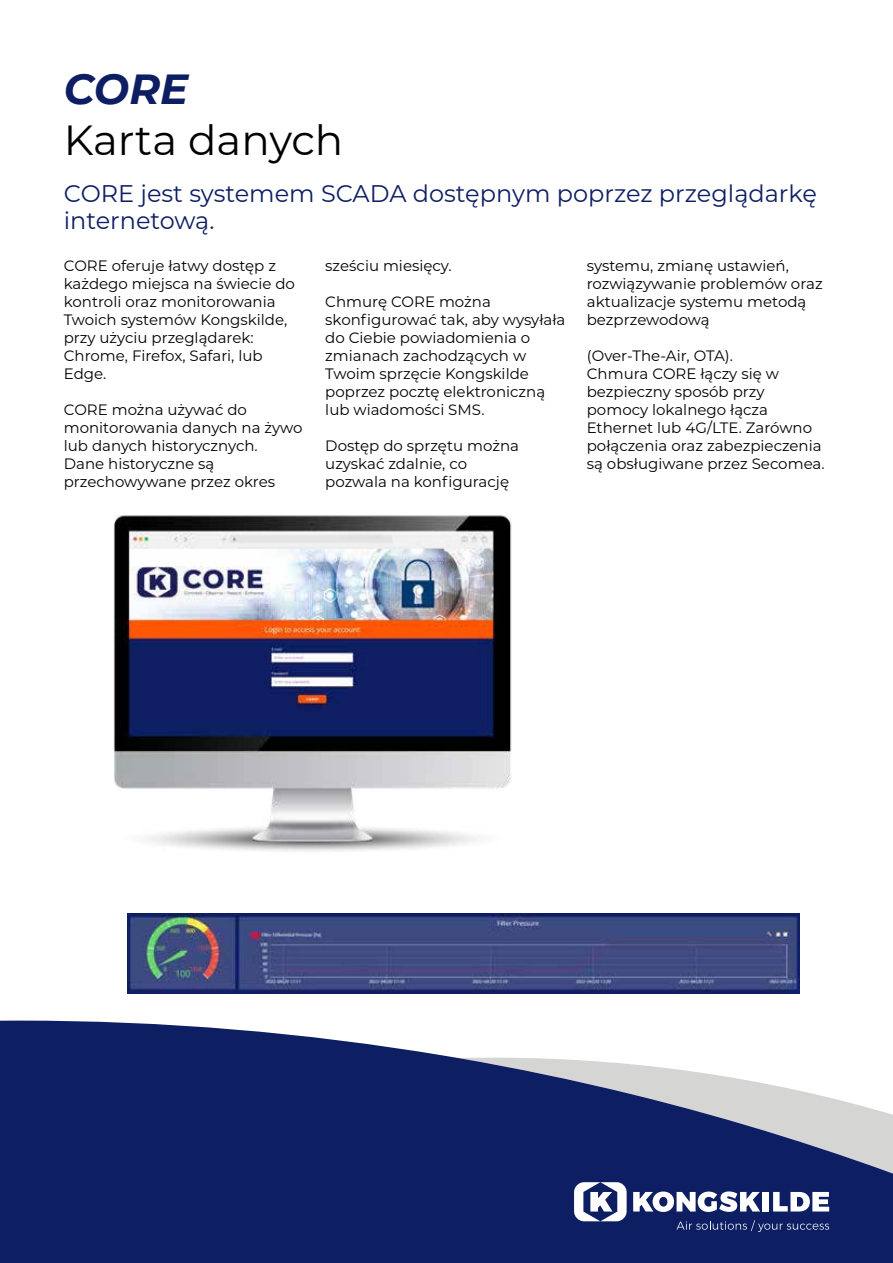
<style>
.page{position:relative;width:893px;height:1263px;background:#fff}
.page>*{position:absolute;margin:0;border:0;box-sizing:border-box;transform-origin:0 0}
.t1{font:42px "Montserrat";color:#000}
.t2{font:italic 700 42px "Montserrat";color:#0e1e63}
.t3{font:24px/27px "Montserrat";color:#0e1e63}
.t4{font:15px/18px "Montserrat";color:#000}
</style>
<div class="page">
<svg style="left:0;top:1020px;width:893px;height:243px;background:#3e4b81"></svg>
<svg style="left:633px;top:1191px;width:127px;height:21px"></svg>
<div style="left:763px;top:1192px;width:6px;height:19px;background:#fff"></div>
<svg style="left:773px;top:1192px;width:56px;height:19px"></svg>
<svg style="left:676px;top:1220px;width:153px;height:12px;background:#2d3b77"></svg>
<svg style="left:574px;top:1182px;width:53px;height:39px"></svg>
<img style="left:113px;top:515px;width:399px;height:336px">
<img style="left:128px;top:913px;width:671px;height:81px">
<h1 class="t2" style="left:64px;top:59px;width:126px">CORE</h1>
<h1 class="t1" style="left:64px;top:111px;width:281px">Karta danych</h1>
<h2 class="t3" style="left:64px;top:179px;width:754px">CORE jest systemem SCADA dostępnym poprzez przeglądarkę internetową.</h2>
<p class="t4" style="left:64px;top:256px;width:233px">CORE oferuje łatwy dostęp z każdego miejsca na świecie do kontroli oraz monitorowania<br>Twoich systemów Kongskilde, przy użyciu przeglądarek:<br>Chrome, Firefox, Safari, lub<br>Edge.</p>
<p class="t4" style="left:64px;top:400px;width:240px">CORE można używać do monitorowania danych na żywo lub danych historycznych.<br>Dane historyczne są przechowywane przez okres</p>
<p class="t4" style="left:325px;top:256px;width:128px">sześciu miesięcy.</p>
<p class="t4" style="left:325px;top:292px;width:242px">Chmurę CORE można skonfigurować tak, aby wysyłała do Ciebie powiadomienia o zmianach zachodzących w<br>Twoim sprzęcie Kongskilde poprzez pocztę elektroniczną lub wiadomości SMS.</p>
<p class="t4" style="left:325px;top:436px;width:195px">Dostęp do sprzętu można uzyskać zdalnie, co pozwala na konfigurację</p>
<p class="t4" style="left:587px;top:256px;width:237px">systemu, zmianę ustawień, rozwiązywanie problemów oraz aktualizacje systemu metodą bezprzewodową</p>
<p class="t4" style="left:587px;top:346px;width:239px">(Over-The-Air, OTA).<br>Chmura CORE łączy się w bezpieczny sposób przy pomocy lokalnego łącza<br>Ethernet lub 4G/LTE. Zarówno połączenia oraz zabezpieczenia są obsługiwane przez Secomea.</p>
</div>
